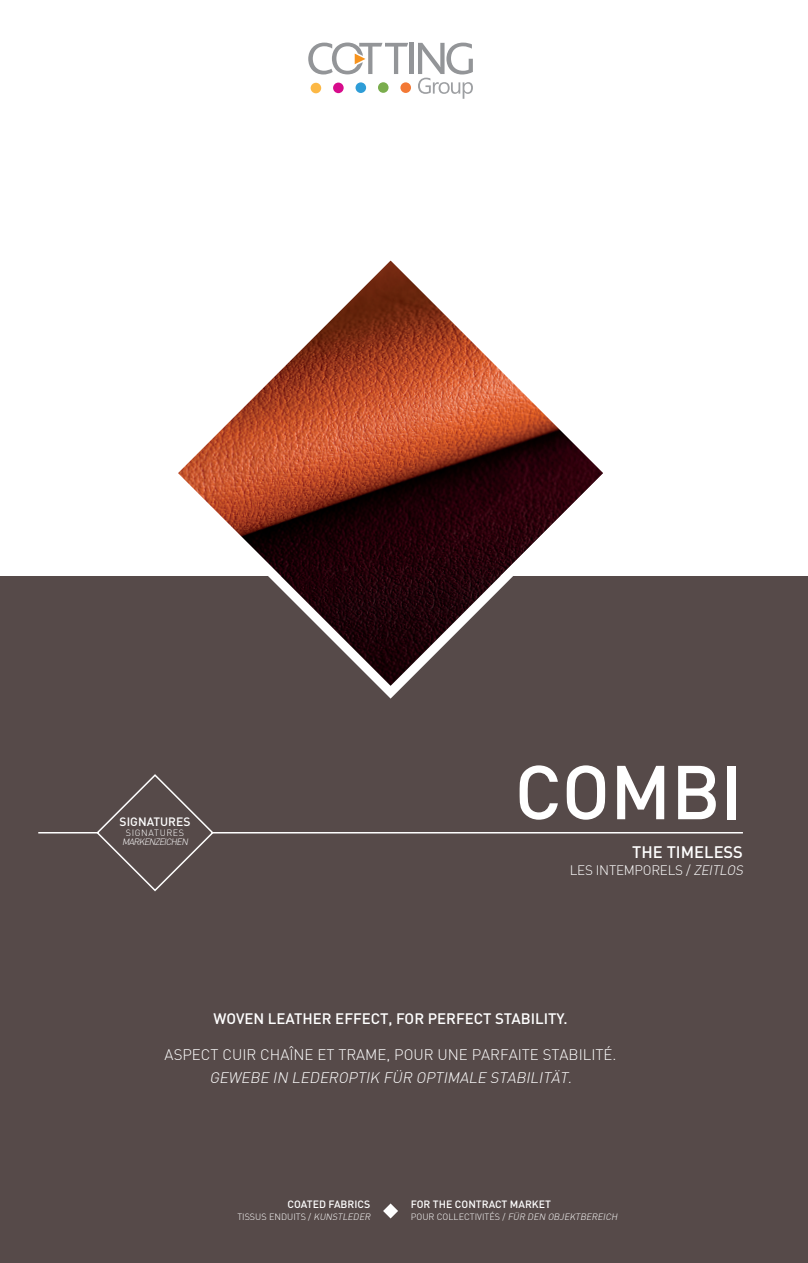
<style>
.page{position:relative;width:808px;height:1263px;background:#fff}
.page>*{position:absolute;margin:0;border:0;box-sizing:border-box;transform-origin:0 0}
.t1{font:500 75px "DIN";color:#fff}
.t2{font:500 16.5px "DIN";color:#fff}
.t3{font:300 15px "DIN";color:#fff}
.t4{font:italic 300 15px "DIN";color:#fff}
.t5{font:500 15px "DIN";color:#fff}
.t6{font:300 13.5px "DIN";letter-spacing:-.02em;color:#fff}
.t7{font:500 12px "DIN";color:#fff}
.t8{font:500 10.5px "DIN";color:#fff}
.t9{font:italic 300 9px "DIN";color:#fff}
.t10{font:300 9px "DIN";color:#fff}
.t11{font:300 9px "DIN";letter-spacing:.06em;color:#fff}
.s1{font-style:italic}
.s2{font-style:normal}
</style>
<div class="page">
<hr style="left:410px;top:43px;width:4px;height:31px;background:#939598">
<svg style="left:418px;top:43px;width:55px;height:56px"></svg>
<svg style="left:308px;top:43px;width:100px;height:32px"></svg>
<div style="left:333px;top:83px;width:11px;height:10px;background:#d70c8c;border-radius:50%"></div>
<div style="left:400px;top:82px;width:11px;height:11px;background:#f37935;border-radius:50%"></div>
<div style="left:355px;top:82px;width:11px;height:11px;background:#2e9dd7;border-radius:50%"></div>
<div style="left:378px;top:82px;width:11px;height:11px;background:#7aad4d;border-radius:50%"></div>
<div style="left:311px;top:83px;width:10px;height:10px;background:#fcb845;border-radius:50%"></div>
<div style="left:0;top:576px;width:808px;height:687px;background:#564a49"></div>
<svg style="left:178px;top:260px;width:425px;height:439px"></svg>
<hr style="left:38px;top:832px;width:705px;height:1px;background:#fff">
<svg style="left:383px;top:1203px;width:15px;height:15px"></svg>
<svg style="left:95px;top:774px;width:120px;height:118px"></svg>
<h3 class="t7" style="left:120px;top:816px;width:72px">SIGNATURES</h3>
<p class="t11" style="left:126px;top:829px;width:60px">SIGNATURES</p>
<p class="t9" style="left:122px;top:838px;width:69px">MARKENZEICHEN</p>
<h1 class="t1" style="left:515px;top:759px;width:230px">COMBI</h1>
<h2 class="t2" style="left:632px;top:845px;width:112px">THE TIMELESS</h2>
<h3 class="t6" style="left:570px;top:864px;width:177px">LES INTEMPORELS / <span class="s1">ZEITLOS</span></h3>
<h3 class="t5" style="left:214px;top:1012px;width:356px">WOVEN LEATHER EFFECT, FOR PERFECT STABILITY.</h3>
<h3 class="t3" style="left:165px;top:1048px;width:453px">ASPECT CUIR CHAÎNE ET TRAME, POUR UNE PARFAITE STABILITÉ.</h3>
<h3 class="t4" style="left:209px;top:1070px;width:367px">GEWEBE IN LEDEROPTIK FÜR OPTIMALE STABILITÄT.</h3>
<p class="t8" style="left:288px;top:1200px;width:84px">COATED FABRICS</p>
<p class="t10" style="left:237px;top:1213px;width:136px">TISSUS ENDUITS / <span class="s1">KUNSTLEDER</span></p>
<p class="t8" style="left:411px;top:1200px;width:142px">FOR THE CONTRACT MARKET</p>
<p class="t9" style="left:411px;top:1213px;width:210px"><span class="s2">P O U R C O L L E CT I V I T ÉS /</span> FÜR DEN OBJEKTBEREICH</p>
</div>
